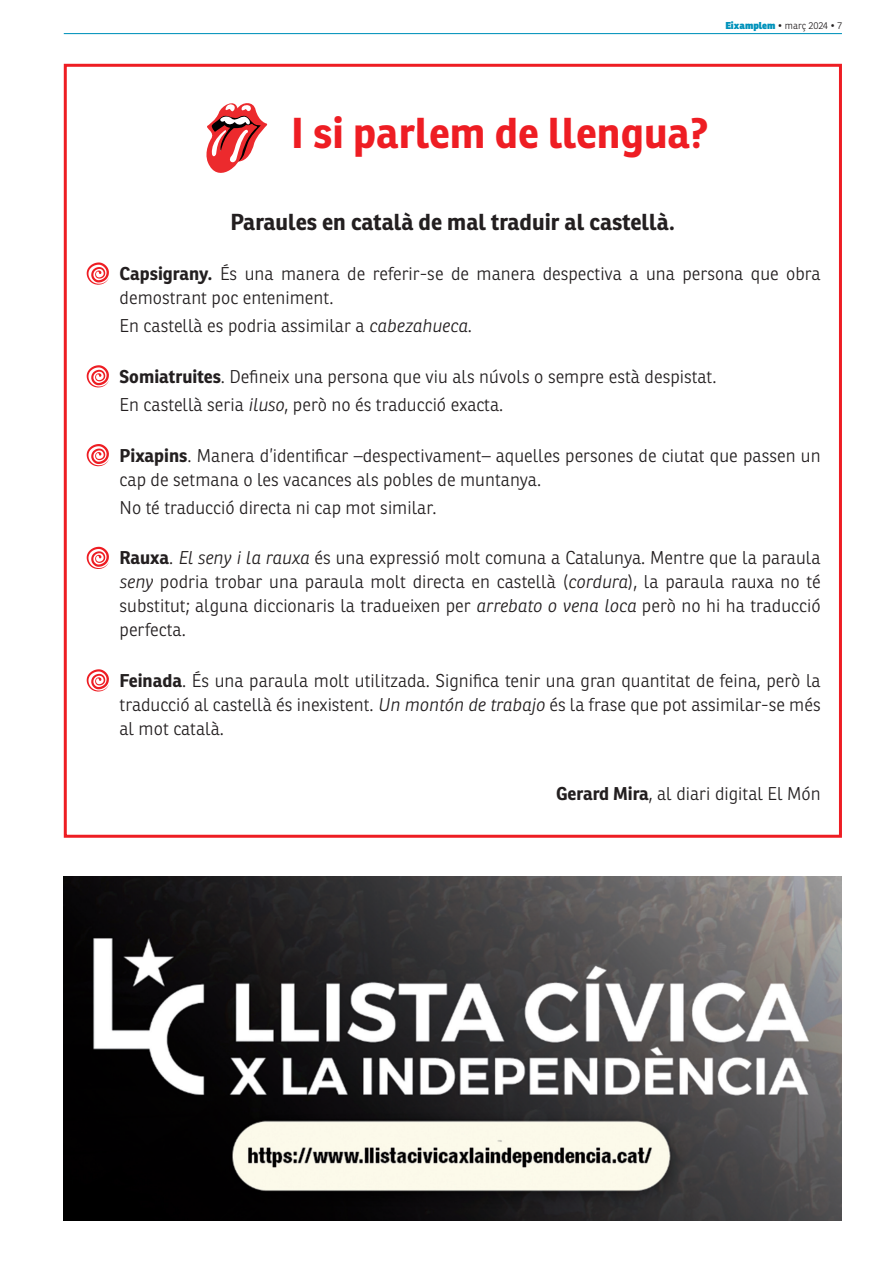
<style>
.page{position:relative;width:893px;height:1263px;background:#fff}
.page>*{position:absolute;margin:0;border:0;box-sizing:border-box;transform-origin:0 0}
.Normal_meu{font:700 42px "Ronnia";color:#ee1d23}
.No_Spacing{font:700 22.5px "Ronnia";color:#231f20}
.No_Spacing-2{font:300 18px/24px "Ronnia";color:#231f20;text-align:justify}
.Párrafo_de_llista3{font:300 18px/24px "Ronnia";color:#231f20}
.t1{font:300 9.75px "Ronnia";letter-spacing:-.005em;color:#231f20}
.s1{font-weight:800;color:#0092bb}
.s2{font-weight:700}
.s3{font-style:italic}
</style>
<div class="page">
<hr style="left:64px;top:33px;width:778px;height:1px;background:#0092bb">
<div style="left:64px;top:64px;width:778px;height:774px;border:3px solid #ee1d23"></div>
<svg style="left:206px;top:103px;width:61px;height:70px"></svg>
<svg style="left:87px;top:262px;width:22px;height:23px"></svg>
<svg style="left:87px;top:365px;width:22px;height:22px"></svg>
<svg style="left:87px;top:444px;width:22px;height:22px"></svg>
<svg style="left:87px;top:547px;width:22px;height:22px"></svg>
<svg style="left:87px;top:669px;width:22px;height:22px"></svg>
<img style="left:64px;top:876px;width:778px;height:344px">
<p class="t1" style="left:725px;top:19px;width:118px"><span class="s1">Eixamplem</span> • març 2024 • 7</p>
<p class="Normal_meu" style="left:291px;top:107px;width:419px">I si parlem de llengua?</p>
<p class="No_Spacing" style="left:230px;top:208px;width:446px">Paraules en català de mal traduir al castellà.</p>
<p class="Párrafo_de_llista3" style="left:120px;top:261px;width:703px"><span class="s2">Capsigrany.</span> És una manera de referir-se de manera despectiva a una persona que obra demostrant poc enteniment.</p>
<p class="Párrafo_de_llista3" style="left:120px;top:314px;width:354px">En castellà es podria assimilar a <span class="s3">cabezahueca</span>.</p>
<p class="Párrafo_de_llista3" style="left:120px;top:364px;width:598px"><span class="s2">Somiatruites</span>. Defineix una persona que viu als núvols o sempre està despistat.</p>
<p class="No_Spacing-2" style="left:120px;top:392px;width:385px">En castellà seria <span class="s3">iluso</span>, però no és traducció exacta.</p>
<p class="No_Spacing-2" style="left:120px;top:443px;width:703px"><span class="s2">Pixapins</span>. Manera d’identificar –despectivament– aquelles persones de ciutat que passen un cap de setmana o les vacances als pobles de muntanya.</p>
<p class="No_Spacing-2" style="left:120px;top:495px;width:319px">No té traducció directa ni cap mot similar.</p>
<p class="No_Spacing-2" style="left:120px;top:546px;width:703px"><span class="s2">Rauxa</span>. <span class="s3">El seny i la rauxa</span> és una expressió molt comuna a Catalunya. Mentre que la paraula <span class="s3">seny</span> podria trobar una paraula molt directa en castellà (<span class="s3">cordura</span>), la paraula rauxa no té substitut; alguna diccionaris la tradueixen per <span class="s3">arrebato o vena loca</span> però no hi ha traducció perfecta.</p>
<p class="No_Spacing-2" style="left:120px;top:668px;width:703px"><span class="s2">Feinada</span>. És una paraula molt utilitzada. Significa tenir una gran quantitat de feina, però la traducció al castellà és inexistent. <span class="s3">Un montón de trabajo</span> és la frase que pot assimilar-se més al mot català.</p>
<p class="No_Spacing-2" style="left:556px;top:781px;width:266px"><span class="s2">Gerard Mira</span>, al diari digital El Món</p>
</div>
